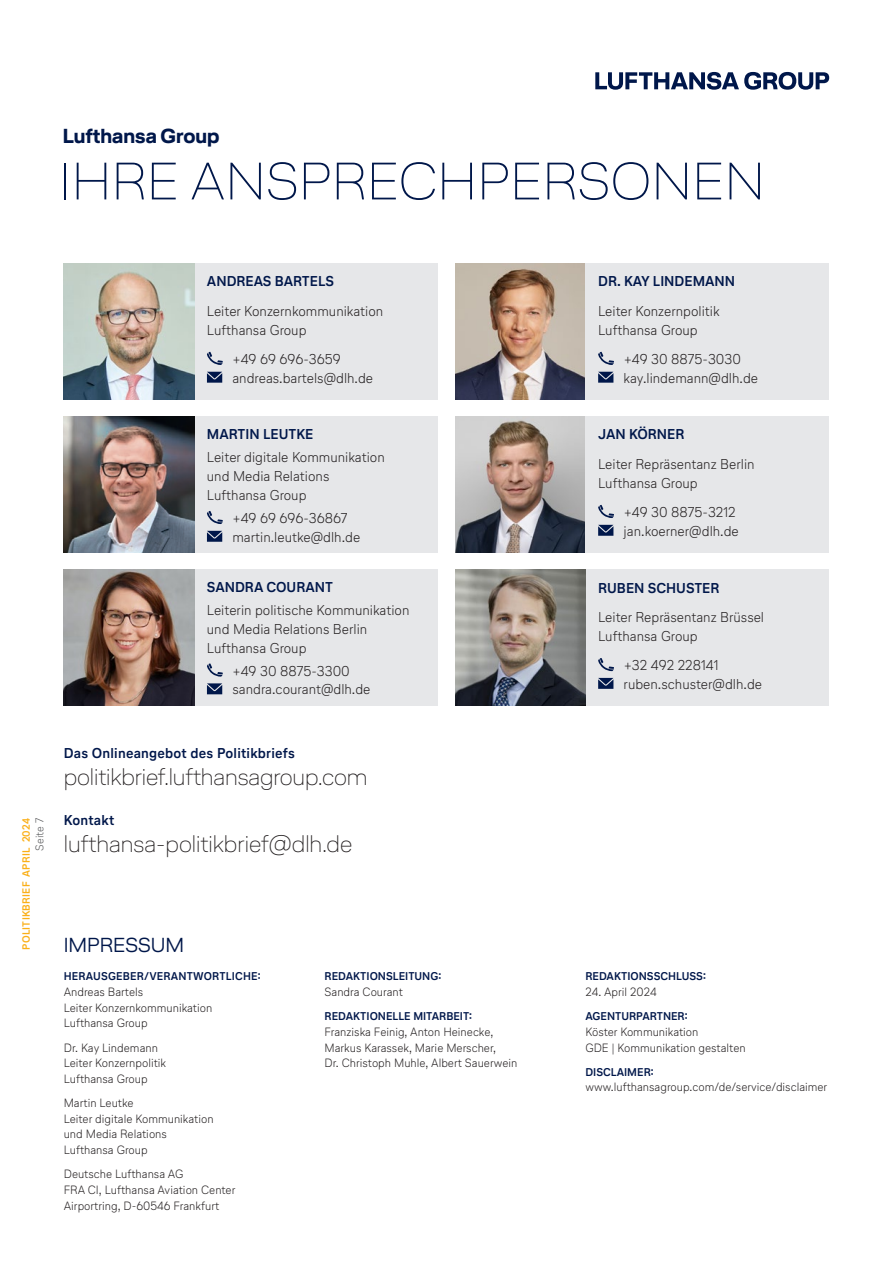
<style>
.page{position:relative;width:893px;height:1263px;background:#fff}
.page>*{position:absolute;margin:0;border:0;box-sizing:border-box;transform-origin:0 0}
.t1{font:100 52.5px "Lufthansa Head";letter-spacing:.015em;color:#00174a}
.t2{font:100 24px "Lufthansa Head";letter-spacing:-.005em;color:#231f20}
.t3{font:700 20.25px "Lufthansa Head";color:#00174a}
.t4{font:300 20.25px "Lufthansa Head";color:#00174a}
.t5{font:300 14.25px/18.8px "Lufthansa Text";color:#231f20}
.t6{font:700 14.25px "Lufthansa Text";color:#00174a}
.t7{font:300 12px/15.8px "Lufthansa Text";color:#231f20}
.t8{font:700 11.25px "Lufthansa Text";color:#00174a}
.t9{font:300 11.25px "Lufthansa Text";letter-spacing:.005em;color:#57585a}
.t10{font:700 10.5px "Lufthansa Text";letter-spacing:.02em;color:#faaf18}
</style>
<div class="page">
<svg style="left:595px;top:72px;width:234px;height:18px"></svg>
<div style="left:194px;top:264px;width:244px;height:136px;background:#e6e7e9"></div>
<svg style="left:207px;top:352px;width:16px;height:13px"></svg>
<svg style="left:207px;top:372px;width:15px;height:11px"></svg>
<img style="left:64px;top:264px;width:130px;height:136px">
<img style="left:455px;top:264px;width:130px;height:136px">
<div style="left:194px;top:417px;width:244px;height:136px;background:#e6e7e9"></div>
<svg style="left:207px;top:511px;width:16px;height:13px"></svg>
<svg style="left:207px;top:531px;width:15px;height:11px"></svg>
<div style="left:194px;top:569px;width:244px;height:136px;background:#e6e7e9"></div>
<svg style="left:207px;top:663px;width:16px;height:14px"></svg>
<svg style="left:207px;top:683px;width:15px;height:11px"></svg>
<img style="left:64px;top:417px;width:130px;height:136px">
<img style="left:64px;top:569px;width:130px;height:136px">
<div style="left:585px;top:264px;width:244px;height:136px;background:#e6e7e9"></div>
<svg style="left:598px;top:352px;width:16px;height:13px"></svg>
<svg style="left:598px;top:372px;width:15px;height:11px"></svg>
<div style="left:585px;top:570px;width:244px;height:136px;background:#e6e7e9"></div>
<svg style="left:598px;top:658px;width:16px;height:13px"></svg>
<svg style="left:598px;top:678px;width:15px;height:11px"></svg>
<img style="left:455px;top:570px;width:130px;height:136px">
<img style="left:455px;top:417px;width:130px;height:136px">
<div style="left:585px;top:417px;width:244px;height:136px;background:#e6e7e9"></div>
<svg style="left:598px;top:505px;width:16px;height:13px"></svg>
<svg style="left:598px;top:525px;width:15px;height:11px"></svg>
<h3 class="t3" style="left:63px;top:122px;width:158px">Lufthansa Group</h3>
<h1 class="t1" style="left:60px;top:146px;width:706px">IHRE ANSPRECHPERSONEN</h1>
<p class="t6" style="left:207px;top:271px;width:129px">ANDREAS BARTELS</p>
<p class="t5" style="left:207px;top:301px;width:178px">Leiter Konzernkommunikation<br>Lufthansa Group</p>
<p class="t5" style="left:232px;top:349px;width:142px">+49 69 696-3659 andreas.bartels@dlh.de</p>
<p class="t6" style="left:207px;top:424px;width:108px">MARTIN LEUTKE</p>
<p class="t5" style="left:207px;top:448px;width:179px">Leiter digitale Kommunikation und Media Relations<br>Lufthansa Group</p>
<p class="t5" style="left:232px;top:508px;width:129px">+49 69 696-36867 martin.leutke@dlh.de</p>
<p class="t6" style="left:207px;top:577px;width:128px">SANDRA COURANT</p>
<p class="t5" style="left:207px;top:600px;width:204px">Leiterin politische Kommunikation und Media Relations Berlin<br>Lufthansa Group</p>
<p class="t5" style="left:232px;top:661px;width:140px">+49 30 8875-3300 sandra.courant@dlh.de</p>
<p class="t10" style="left:19px;top:950px;width:133px;rotate:-90deg">POLITIKBRIEF APRIL 2024</p>
<p class="t9" style="left:32px;top:851px;width:34px;rotate:-90deg">Seite 7</p>
<p class="t6" style="left:64px;top:743px;width:233px">Das Onlineangebot des Politikbriefs</p>
<h2 class="t2" style="left:64px;top:760px;width:305px">politikbrief.lufthansagroup.com</h2>
<p class="t6" style="left:64px;top:810px;width:52px">Kontakt</p>
<h2 class="t2" style="left:64px;top:827px;width:290px">lufthansa-politikbrief@dlh.de</h2>
<h3 class="t4" style="left:64px;top:931px;width:122px">IMPRESSUM</h3>
<p class="t8" style="left:64px;top:968px;width:199px">HERAUSGEBER/VERANTWORTLICHE:</p>
<p class="t7" style="left:64px;top:983px;width:150px">Andreas Bartels<br>Leiter Konzernkommunikation<br>Lufthansa Group</p>
<p class="t7" style="left:64px;top:1039px;width:104px">Dr. Kay Lindemann<br>Leiter Konzernpolitik<br>Lufthansa Group</p>
<p class="t7" style="left:64px;top:1094px;width:151px">Martin Leutke<br>Leiter digitale Kommunikation und Media Relations<br>Lufthansa Group</p>
<p class="t7" style="left:64px;top:1166px;width:173px">Deutsche Lufthansa AG<br>FRA CI, Lufthansa Aviation Center<br>Airportring, D-60546 Frankfurt</p>
<p class="t8" style="left:325px;top:968px;width:118px">REDAKTIONSLEITUNG:</p>
<p class="t7" style="left:325px;top:983px;width:80px">Sandra Courant</p>
<p class="t8" style="left:325px;top:1008px;width:149px">REDAKTIONELLE MITARBEIT:</p>
<p class="t7" style="left:325px;top:1023px;width:194px">Franziska Feinig, Anton Heinecke,<br>Markus Karassek, Marie Merscher,<br>Dr. Christoph Muhle, Albert Sauerwein</p>
<p class="t6" style="left:598px;top:271px;width:139px">DR. KAY LINDEMANN</p>
<p class="t5" style="left:598px;top:301px;width:123px">Leiter Konzernpolitik<br>Lufthansa Group</p>
<p class="t5" style="left:624px;top:349px;width:136px">+49 30 8875-3030 kay.lindemann@dlh.de</p>
<p class="t6" style="left:598px;top:424px;width:88px">JAN KÖRNER</p>
<p class="t5" style="left:598px;top:454px;width:158px">Leiter Repräsentanz Berlin<br>Lufthansa Group</p>
<p class="t5" style="left:624px;top:502px;width:117px">+49 30 8875-3212 jan.koerner@dlh.de</p>
<p class="t6" style="left:598px;top:578px;width:123px">RUBEN SCHUSTER</p>
<p class="t5" style="left:598px;top:607px;width:167px">Leiter Repräsentanz Brüssel<br>Lufthansa Group</p>
<p class="t5" style="left:624px;top:655px;width:140px">+32 492 228141 ruben.schuster@dlh.de</p>
<p class="t8" style="left:585px;top:968px;width:122px">REDAKTIONSSCHLUSS:</p>
<p class="t7" style="left:585px;top:983px;width:73px">24. April 2024</p>
<p class="t8" style="left:585px;top:1008px;width:104px">AGENTURPARTNER:</p>
<p class="t7" style="left:585px;top:1023px;width:162px">Köster Kommunikation<br>GDE | Kommunikation gestalten</p>
<p class="t8" style="left:585px;top:1064px;width:70px">DISCLAIMER:</p>
<p class="t7" style="left:585px;top:1079px;width:243px">www.lufthansagroup.com/de/service/disclaimer</p>
</div>
